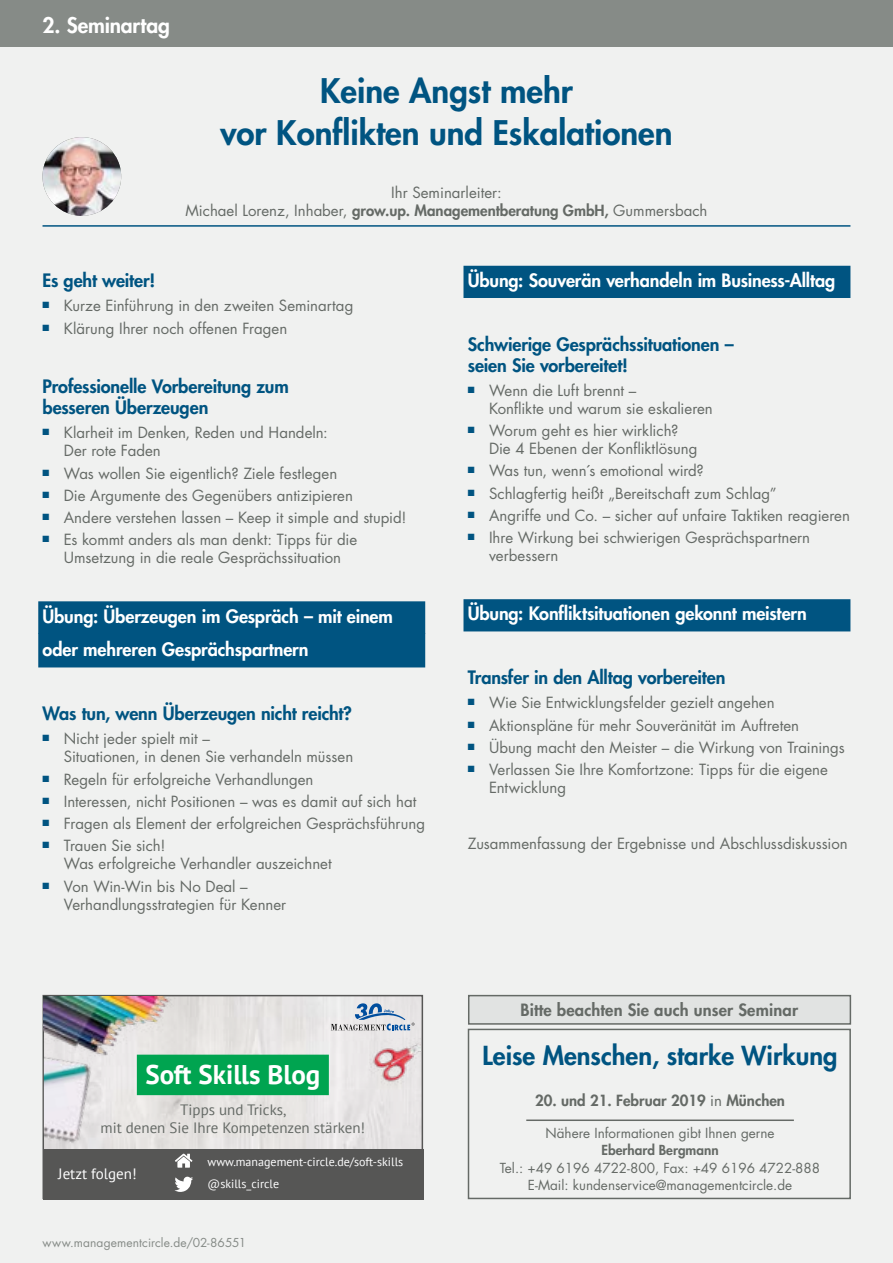
<style>
.page{position:relative;width:893px;height:1263px;background:#fff}
.page>*{position:absolute;margin:0;border:0;box-sizing:border-box;transform-origin:0 0}
.t1{font:800 33px/42px "Futura Std";color:#005481;text-align:center}
.t2{font:700 27px "PT Sans";color:#fff}
.t3{font:800 25.5px "Futura Std";color:#005481}
.t4{font:800 21px "Futura Std";letter-spacing:-.005em;color:#fff}
.t5{font:800 18px/21px "Futura Std";letter-spacing:-.005em;color:#005481}
.t6{font:800 18px/33.8px "Futura Std";letter-spacing:-.005em;color:#fff}
.t7{font:800 16.5px "Futura Std";letter-spacing:.01em;color:#656a66}
.t8{font:15px/18px "Futura Std";color:#656a66}
.t9{font:15px/18px "PT Sans";color:#656a66;text-align:center}
.t10{font:800 15px "Futura Std";color:#656a66}
.t11{font:15px "PT Sans";color:#fff}
.t12{font:13.5px/17.2px "Futura Std";color:#656a66;text-align:center}
.t13{font:800 13.5px "Futura Std";color:#656a66}
.t14{font:12px/22px "PT Sans";color:#fff}
.t15{font:12px "Futura Std";letter-spacing:.01em;color:#868b87}
.s1{font-weight:800}
.s2{font-weight:400}
</style>
<div class="page">
<div style="left:0;top:21px;width:893px;height:1242px;background:#f0f1f0"></div>
<div style="left:0;top:0;width:893px;height:47px;background:#868b87"></div>
<div style="left:38px;top:601px;width:387px;height:33px;background:#005481"></div>
<div style="left:38px;top:633px;width:387px;height:34px;background:#005481"></div>
<div style="left:463px;top:266px;width:387px;height:32px;background:#005481"></div>
<div style="left:463px;top:599px;width:387px;height:32px;background:#005481"></div>
<hr style="left:43px;top:225px;width:807px;height:2px;background:#005481">
<hr style="left:526px;top:1119px;width:268px;height:2px;background:#656a66">
<div style="left:468px;top:995px;width:383px;height:30px;background:#e1e3e2;border:2px solid #656a66"></div>
<div style="left:468px;top:1029px;width:383px;height:170px;border:2px solid #656a66"></div>
<img style="left:46px;top:998px;width:374px;height:151px">
<div style="left:43px;top:1149px;width:380px;height:50px;background:#565655"></div>
<svg style="left:174px;top:1177px;width:19px;height:15px"></svg>
<svg style="left:175px;top:1154px;width:17px;height:14px"></svg>
<img style="left:44px;top:996px;width:132px;height:70px">
<img style="left:44px;top:1035px;width:63px;height:112px">
<div style="left:137px;top:1055px;width:192px;height:40px;background:#00a450"></div>
<img style="left:359px;top:1038px;width:62px;height:49px">
<svg style="left:331px;top:1003px;width:84px;height:27px"></svg>
<img style="left:43px;top:137px;width:78px;height:79px;border-radius:39px">
<h3 class="t4" style="left:43px;top:12px;width:129px">2. Seminartag</h3>
<h1 class="t1" style="left:220px;top:70px;width:454px">Keine Angst mehr<br>vor Konflikten und Eskalationen</h1>
<p class="t8" style="left:186px;top:183px;width:523px;text-align:center">Ihr Seminarleiter:<br>Michael Lorenz, Inhaber, <span class="s1">grow.up. Managementberatung GmbH,</span> Gummersbach</p>
<p class="t5" style="left:43px;top:270px;width:114px">Es geht weiter!</p>
<p class="t8" style="left:43px;top:297px;width:312px"><sup>■</sup> Kurze Einführung in den zweiten Seminartag</p>
<p class="t8" style="left:43px;top:319px;width:246px"><sup>■</sup> Klärung Ihrer noch offenen Fragen</p>
<p class="t5" style="left:43px;top:376px;width:248px">Professionelle Vorbereitung zum besseren Überzeugen</p>
<p class="t8" style="left:64px;top:424px;width:265px;text-indent:-21px"><sup>■</sup> Klarheit im Denken, Reden und Handeln:<br>Der rote Faden</p>
<p class="t8" style="left:43px;top:464px;width:296px"><sup>■</sup> Was wollen Sie eigentlich? Ziele festlegen</p>
<p class="t8" style="left:43px;top:486px;width:312px"><sup>■</sup> Die Argumente des Gegenübers antizipieren</p>
<p class="t8" style="left:43px;top:509px;width:365px"><sup>■</sup> Andere verstehen lassen – Keep it simple and stupid!</p>
<p class="t8" style="left:43px;top:531px;width:316px;text-align:center"><sup>■</sup> Es kommt anders als man denkt: Tipps für die<br>Umsetzung in die reale Gesprächssituation</p>
<p class="t6" style="left:43px;top:599px;width:352px">Übung: Überzeugen im Gespräch – mit einem oder mehreren Gesprächspartnern</p>
<p class="t5" style="left:43px;top:703px;width:311px">Was tun, wenn Überzeugen nicht reicht?</p>
<p class="t8" style="left:64px;top:730px;width:291px;text-indent:-21px"><sup>■</sup> Nicht jeder spielt mit –<br>Situationen, in denen Sie verhandeln müssen</p>
<p class="t8" style="left:43px;top:770px;width:272px"><sup>■</sup> Regeln für erfolgreiche Verhandlungen</p>
<p class="t8" style="left:43px;top:792px;width:375px"><sup>■</sup> Interessen, nicht Positionen – was es damit auf sich hat</p>
<p class="t8" style="left:43px;top:815px;width:384px"><sup>■</sup> Fragen als Element der erfolgreichen Gesprächsführung</p>
<p class="t8" style="left:64px;top:837px;width:269px;text-indent:-21px"><sup>■</sup> Trauen Sie sich!<br>Was erfolgreiche Verhandler auszeichnet</p>
<p class="t8" style="left:64px;top:877px;width:224px;text-indent:-21px"><sup>■</sup> Von Win-Win bis No Deal –<br>Verhandlungsstrategien für Kenner</p>
<h2 class="t2" style="left:145px;top:1057px;width:176px">Soft Skills Blog</h2>
<p class="t9" style="left:101px;top:1100px;width:266px">Tipps und Tricks,<br>mit denen Sie Ihre Kompetenzen stärken!</p>
<p class="t11" style="left:58px;top:1164px;width:80px">Jetzt folgen!</p>
<p class="t14" style="left:208px;top:1151px;width:197px">www.management-circle.de/soft-skills @skills_circle</p>
<p class="t15" style="left:43px;top:1235px;width:205px">www.managementcircle.de/02-86551</p>
<p class="t6" style="left:468px;top:263px;width:369px">Übung: Souverän verhandeln im Business-Alltag</p>
<p class="t5" style="left:468px;top:333px;width:267px">Schwierige Gesprächssituationen – seien Sie vorbereitet!</p>
<p class="t8" style="left:489px;top:382px;width:225px;text-indent:-21px"><sup>■</sup> Wenn die Luft brennt –<br>Konflikte und warum sie eskalieren</p>
<p class="t8" style="left:489px;top:422px;width:210px;text-indent:-21px"><sup>■</sup> Worum geht es hier wirklich?<br>Die 4 Ebenen der Konfliktlösung</p>
<p class="t8" style="left:468px;top:462px;width:238px"><sup>■</sup> Was tun, wenn´s emotional wird?</p>
<p class="t8" style="left:468px;top:484px;width:310px"><sup>■</sup> Schlagfertig heißt „Bereitschaft zum Schlag”</p>
<p class="t8" style="left:468px;top:507px;width:384px"><sup>■</sup> Angriffe und Co. – sicher auf unfaire Taktiken reagieren</p>
<p class="t8" style="left:489px;top:529px;width:323px;text-indent:-21px"><sup>■</sup> Ihre Wirkung bei schwierigen Gesprächspartnern verbessern</p>
<p class="t6" style="left:468px;top:597px;width:341px">Übung: Konfliktsituationen gekonnt meistern</p>
<p class="t5" style="left:468px;top:667px;width:259px">Transfer in den Alltag vorbereiten</p>
<p class="t8" style="left:468px;top:694px;width:308px"><sup>■</sup> Wie Sie Entwicklungsfelder gezielt angehen</p>
<p class="t8" style="left:468px;top:716px;width:333px"><sup>■</sup> Aktionspläne für mehr Souveränität im Auftreten</p>
<p class="t8" style="left:468px;top:738px;width:378px"><sup>■</sup> Übung macht den Meister – die Wirkung von Trainings</p>
<p class="t8" style="left:489px;top:761px;width:340px;text-indent:-21px"><sup>■</sup> Verlassen Sie Ihre Komfortzone: Tipps für die eigene<br>Entwicklung</p>
<p class="t8" style="left:468px;top:835px;width:381px">Zusammenfassung der Ergebnisse und Abschlussdiskussion</p>
<p class="t7" style="left:521px;top:999px;width:279px">Bitte beachten Sie auch unser Seminar</p>
<h3 class="t3" style="left:483px;top:1039px;width:356px">Leise Menschen, starke Wirkung</h3>
<p class="t10" style="left:535px;top:1090px;width:251px">20. und 21. Februar 2019 <span class="s2">in</span> München</p>
<p class="t12" style="left:546px;top:1124px;width:231px">Nähere Informationen gibt Ihnen gerne</p>
<p class="t13" style="left:601px;top:1142px;width:119px">Eberhard Bergmann</p>
<p class="t12" style="left:500px;top:1159px;width:322px">Tel.: +49 6196 4722-800, Fax: +49 6196 4722-888<br>E-Mail: kundenservice@managementcircle.de</p>
</div>
